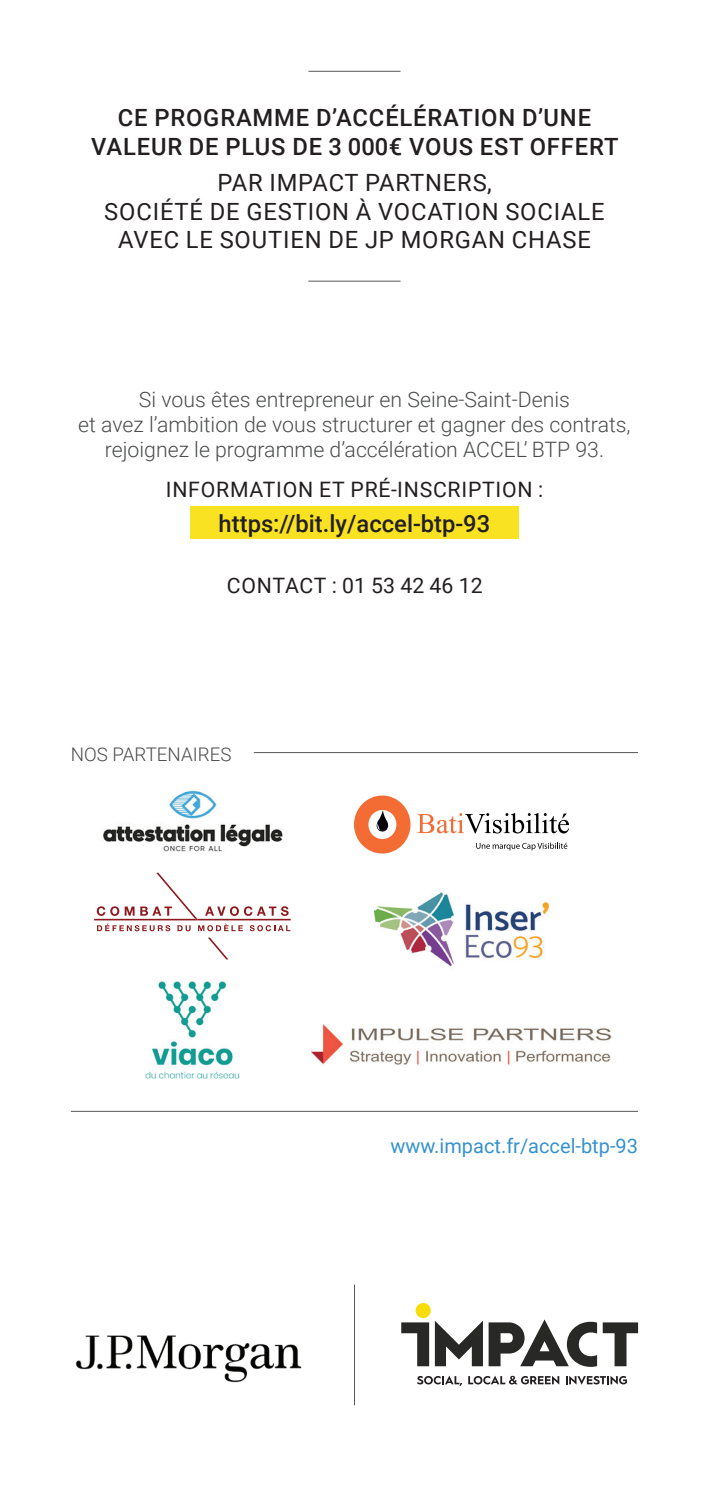
<style>
.page{position:relative;width:709px;height:1489px;background:#fff}
.page>*{position:absolute;margin:0;border:0;box-sizing:border-box;transform-origin:0 0}
.t1{font:23.75px/28.8px "Roboto";letter-spacing:.035em;color:#231f20;text-align:center}
.t2{font:500 23.75px "Roboto";color:#231f20}
.t3{font:500 23.75px "Roboto";letter-spacing:.03em;color:#231f20}
.t4{font:300 21.25px/25px "Roboto";color:#4b4c4d;text-align:center}
.t5{font:21.25px "Roboto";letter-spacing:.035em;color:#231f20}
.t6{font:21.25px "Roboto";color:#231f20}
.t7{font:20px "Roboto";color:#3691cf}
.t8{font:300 18.75px "Roboto";color:#4b4c4d}
</style>
<div class="page">
<svg style="left:435px;top:1319px;width:203px;height:47px"></svg>
<svg style="left:401px;top:1322px;width:28px;height:44px"></svg>
<div style="left:415px;top:1302px;width:16px;height:15px;background:#f8dc08;border-radius:50%"></div>
<svg style="left:417px;top:1375px;width:45px;height:10px"></svg>
<svg style="left:468px;top:1375px;width:91px;height:9px"></svg>
<svg style="left:566px;top:1376px;width:61px;height:8px"></svg>
<img style="left:75px;top:1335px;width:227px;height:48px">
<hr style="left:354px;top:1284px;width:1px;height:121px;background:#57585a">
<hr style="left:308px;top:71px;width:92px;height:1px;background:#57585a">
<hr style="left:254px;top:752px;width:384px;height:1px;background:#57585a">
<hr style="left:71px;top:1110px;width:567px;height:1px;background:#57585a">
<hr style="left:308px;top:281px;width:92px;height:1px;background:#57585a">
<div style="left:190px;top:506px;width:329px;height:33px;background:#f9e222"></div>
<img style="left:103px;top:790px;width:180px;height:62px">
<div style="left:354px;top:795px;width:56px;height:58px;background:#f26c34;border-radius:50%"></div>
<div style="left:368px;top:810px;width:28px;height:29px;background:#fff;border-radius:50%"></div>
<svg style="left:417px;top:813px;width:152px;height:20px"></svg>
<svg style="left:374px;top:810px;width:16px;height:22px"></svg>
<svg style="left:476px;top:842px;width:91px;height:8px"></svg>
<svg style="left:94px;top:872px;width:197px;height:59px"></svg>
<svg style="left:208px;top:937px;width:20px;height:22px"></svg>
<img style="left:312px;top:1024px;width:299px;height:41px">
<img style="left:374px;top:892px;width:175px;height:75px">
<img style="left:145px;top:981px;width:95px;height:97px">
<p class="t2" style="left:118px;top:101px;width:55px">CE PROGRAMME</p>
<p class="t2" style="left:316px;top:101px;width:36px">D’ACCÉLÉRATION</p>
<p class="t2" style="left:522px;top:101px;width:38px">D’UNE</p>
<p class="t2" style="left:91px;top:130px;width:32px">VALEUR</p>
<p class="t2" style="left:189px;top:130px;width:52px">DE PLU</p>
<p class="t3" style="left:271px;top:130px;width:319px">S DE 3 000€ VOUS EST OFFERT</p>
<p class="t1" style="left:104px;top:167px;width:499px">PAR IMPACT PARTNERS,<br>SOCIÉTÉ DE GESTION À VOCATION SOCIALE<br>AVEC LE SOUTIEN DE JP M ORGAN CHASE</p>
<p class="t4" style="left:78px;top:386px;width:554px">Si vous êtes entrepreneur en Seine-Saint-Denis<br>et avez l’ambition de vous structurer et gagner des contrats, rejoignez le programme d’accélération ACCEL’ BTP 93.</p>
<p class="t5" style="left:166px;top:474px;width:379px">I NFORMATION ET PRÉ-INSCRIPTION :</p>
<p class="t2" style="left:219px;top:507px;width:273px">HTTPS://BIT.LY/ACCEL-BTP-93</p>
<p class="t6" style="left:227px;top:570px;width:257px">CONTACT : 01 53 42 46 12</p>
<p class="t8" style="left:71px;top:740px;width:162px">NOS PARTENAIRES</p>
<p class="t7" style="left:390px;top:1131px;width:249px">WWW.IMPACT.FR/ACCEL-BTP-93</p>
</div>
